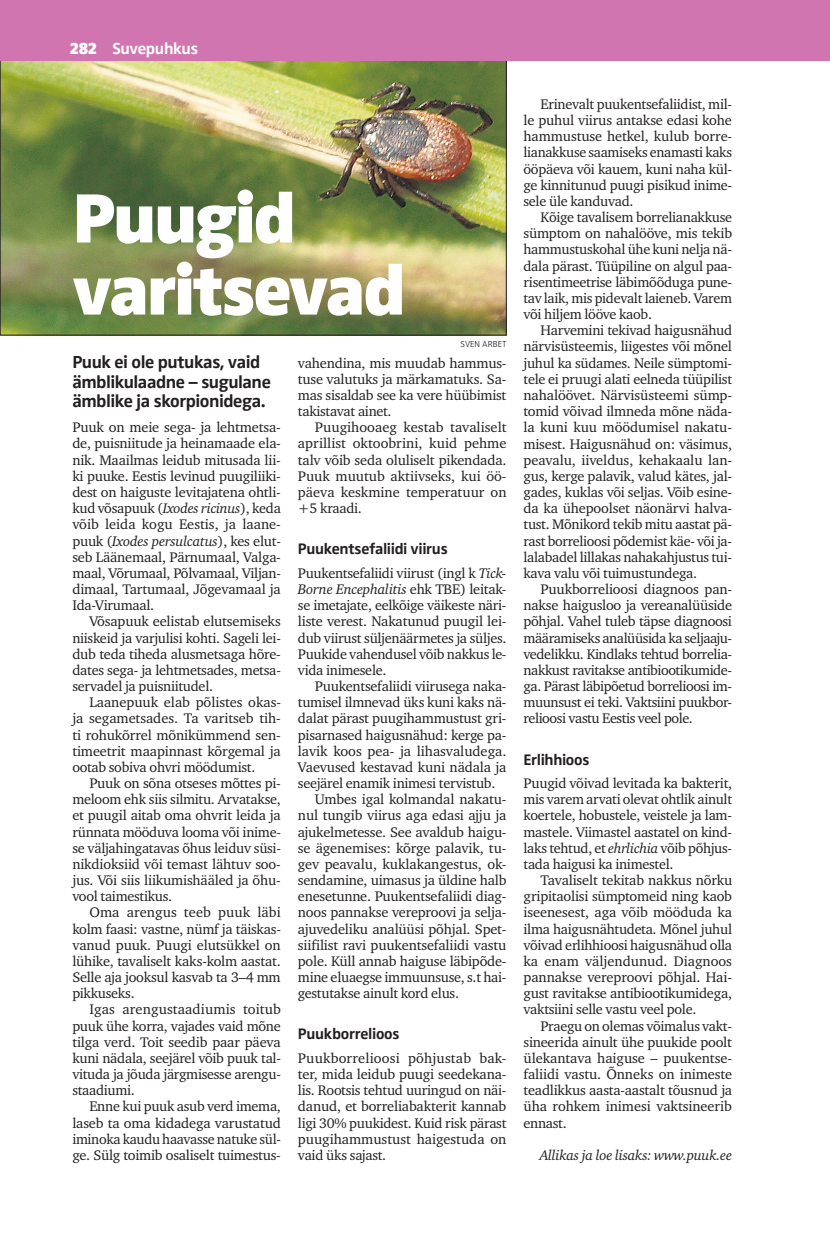
<style>
.page{position:relative;width:830px;height:1234px;background:#fff}
.page>*{position:absolute;margin:0;border:0;box-sizing:border-box;transform-origin:0 0}
.t1{font:900 72px/72px "Zwo Pro";letter-spacing:-.035em;color:#fff}
.t2{font:700 18px/19.5px "Zwo Pro";letter-spacing:-.025em;color:#231f20}
.t3{font:700 16.5px "Zwo Pro";letter-spacing:-.025em;color:#fff}
.t4{font:700 15.75px "Zwo Pro";letter-spacing:-.02em;color:#231f20}
.t5{font:14.25px/16.2px "Charter ITC";letter-spacing:-.02em;color:#231f20;text-align:justify}
.t6{font:italic 14.25px "Charter ITC";letter-spacing:-.02em;color:#231f20}
.t7{font:300 9px "Zwo Pro";color:#231f20}
.s1{font-weight:900}
.s2{font-style:italic}
</style>
<div class="page">
<img style="left:2px;top:60px;width:502px;height:273px">
<div style="left:0;top:0;width:829px;height:60px;background:#d175b0"></div>
<p class="t3" style="left:70px;top:39px;width:130px"><span class="s1">282</span> Suvepuhkus</p>
<h1 class="t1" style="left:72px;top:183px;width:335px">Puugid varitsevad</h1>
<p class="t7" style="left:460px;top:338px;width:47px">SVEN ARBET</p>
<p class="t2" style="left:72px;top:353px;width:200px">Puuk ei ole putukas, vaid ämblikulaadne – sugulane ämblike ja skorpionidega.</p>
<p class="t5" style="left:72px;top:419px;width:210px">Puuk on meie sega- ja lehtmetsa&shy;de, puisniitude ja heinamaade ela&shy;nik. Maailmas leidub mitusada lii&shy;ki puuke. Eestis levinud puugiliiki&shy;dest on haiguste levitajatena ohtli&shy;kud võsapuuk (<span class="s2">Ixodes ricinus</span>), keda võib leida kogu Eestis, ja laane&shy;puuk (<span class="s2">Ixodes persulcatus</span>), kes elut&shy;seb Läänemaal, Pärnumaal, Valga&shy;maal, Võrumaal, Põlvamaal, Viljan&shy;dimaal, Tartumaal, Jõgevamaal ja Ida-Virumaal.</p>
<p class="t5" style="left:72px;top:613px;width:210px;text-indent:17px">Võsapuuk eelistab elutsemiseks niiskeid ja varjulisi kohti. Sageli lei&shy;dub teda tiheda alusmetsaga hõre&shy;dates sega- ja lehtmetsades, metsa&shy;servadel ja puisniitudel.</p>
<p class="t5" style="left:72px;top:694px;width:210px;text-indent:17px">Laanepuuk elab põlistes okas&shy;ja segametsades. Ta varitseb tih&shy;ti rohukõrrel mõnikümmend sen&shy;timeetrit maapinnast kõrgemal ja ootab sobiva ohvri möödumist.</p>
<p class="t5" style="left:72px;top:774px;width:210px;text-indent:17px">Puuk on sõna otseses mõttes pi&shy;meloom ehk siis silmitu. Arvatakse, et puugil aitab oma ohvrit leida ja rünnata mööduva looma või inime&shy;se väljahingatavas õhus leiduv süsi&shy;nikdioksiid või temast lähtuv soo&shy;jus. Või siis liikumishääled ja õhu&shy;vool taimestikus.</p>
<p class="t5" style="left:72px;top:904px;width:210px;text-indent:17px">Oma arengus teeb puuk läbi kolm faasi: vastne, nümf ja täiskas&shy;vanud puuk. Puugi elutsükkel on lühike, tavaliselt kaks-kolm aastat.<br>Selle aja jooksul kasvab ta 3–4 mm pikkuseks.</p>
<p class="t5" style="left:72px;top:1001px;width:210px;text-indent:17px">Igas arengustaadiumis toitub puuk ühe korra, vajades vaid mõne tilga verd. Toit seedib paar päeva kuni nädala, seejärel võib puuk tal&shy;vituda ja jõuda järgmisesse arengu&shy;staadiumi.</p>
<p class="t5" style="left:72px;top:1098px;width:210px;text-indent:17px">Enne kui puuk asub verd imema, laseb ta oma kidadega varustatud iminoka kaudu haavasse natuke sül&shy;ge. Sülg toimib osaliselt tuimestus-</p>
<p class="t5" style="left:298px;top:354px;width:210px">vahendina, mis muudab hammus&shy;tuse valutuks ja märkamatuks. Sa&shy;mas sisaldab see ka vere hüübimist takistavat ainet.</p>
<p class="t5" style="left:298px;top:419px;width:210px;text-indent:17px">Puugihooaeg kestab tavaliselt aprillist oktoobrini, kuid pehme talv võib seda oluliselt pikendada.<br>Puuk muutub aktiivseks, kui öö&shy;päeva keskmine temperatuur on +5 kraadi.</p>
<p class="t4" style="left:298px;top:540px;width:151px">Puukentsefaliidi viirus</p>
<p class="t5" style="left:298px;top:564px;width:210px">Puukentsefaliidi viirust (ingl k <span class="s2">Tick-Borne Encephalitis</span> ehk TBE) leitak&shy;se imetajate, eelkõige väikeste näri&shy;liste verest. Nakatunud puugil lei&shy;dub viirust süljenäärmetes ja süljes.<br>Puukide vahendusel võib nakkus le&shy;vida inimesele.</p>
<p class="t5" style="left:315px;top:678px;width:193px">Puukentsefaliidi viirusega naka-</p>
<p class="t5" style="left:298px;top:694px;width:210px">tumisel ilmnevad üks kuni kaks nä-</p>
<p class="t5" style="left:298px;top:710px;width:210px">dalat pärast puugihammustust gri-</p>
<p class="t5" style="left:298px;top:726px;width:210px">pisarnased haigusnähud: kerge pa-</p>
<p class="t5" style="left:298px;top:742px;width:210px">lavik koos pea- ja lihasvaludega.</p>
<p class="t5" style="left:298px;top:758px;width:210px">Vaevused kestavad kuni nädala ja</p>
<p class="t5" style="left:298px;top:774px;width:199px">seejärel enamik inimesi tervistub.</p>
<p class="t5" style="left:315px;top:791px;width:193px">Umbes igal kolmandal nakatu-</p>
<p class="t5" style="left:298px;top:807px;width:210px">nul tungib viirus aga edasi ajju ja</p>
<p class="t5" style="left:298px;top:823px;width:210px">ajukelmetesse. See avaldub haigu-</p>
<p class="t5" style="left:298px;top:839px;width:210px">se ägenemises: kõrge palavik, tu-</p>
<p class="t5" style="left:298px;top:855px;width:210px">gev peavalu, kuklakangestus, ok-</p>
<p class="t5" style="left:298px;top:871px;width:210px">sendamine, uimasus ja üldine halb</p>
<p class="t5" style="left:298px;top:888px;width:210px">enesetunne. Puukentsefaliidi diag-</p>
<p class="t5" style="left:298px;top:904px;width:210px">noos pannakse vereproovi ja selja-</p>
<p class="t5" style="left:298px;top:920px;width:210px">ajuvedeliku analüüsi põhjal. Spet-</p>
<p class="t5" style="left:298px;top:936px;width:210px">siifilist ravi puukentsefaliidi vastu</p>
<p class="t5" style="left:298px;top:952px;width:210px">pole. Küll annab haiguse läbipõde-</p>
<p class="t5" style="left:298px;top:968px;width:210px">mine eluaegse immuunsuse, s.t hai-</p>
<p class="t5" style="left:298px;top:985px;width:162px">gestutakse ainult kord elus.</p>
<p class="t4" style="left:298px;top:1024px;width:103px">Puukborrelioos</p>
<p class="t5" style="left:298px;top:1049px;width:210px">Puukborrelioosi põhjustab bak&shy;ter, mida leidub puugi seedekana&shy;lis. Rootsis tehtud uuringud on näi&shy;danud, et borreliabakterit kannab ligi 30% puukidest. Kuid risk pärast puugihammustust haigestuda on vaid üks sajast.</p>
<p class="t5" style="left:523px;top:96px;width:210px;text-indent:17px">Erinevalt puukentsefaliidist, mil&shy;le puhul viirus antakse edasi kohe hammustuse hetkel, kulub borre&shy;lianakkuse saamiseks enamasti kaks ööpäeva või kauem, kuni naha kül&shy;ge kinnitunud puugi pisikud inime&shy;sele üle kanduvad.</p>
<p class="t5" style="left:523px;top:209px;width:210px;text-indent:17px">Kõige tavalisem borrelianakkuse sümptom on nahalööve, mis tekib hammustuskohal ühe kuni nelja nä&shy;dala pärast. Tüüpiline on algul paa&shy;risentimeetrise läbimõõduga pune&shy;tav laik, mis pidevalt laieneb. Varem või hiljem lööve kaob.</p>
<p class="t5" style="left:523px;top:322px;width:210px;text-indent:17px">Harvemini tekivad haigusnähud närvisüsteemis, liigestes või mõnel juhul ka südames. Neile sümptomi&shy;tele ei pruugi alati eelneda tüüpilist nahalöövet. Närvisüsteemi sümp&shy;tomid võivad ilmneda mõne näda&shy;la kuni kuu möödumisel nakatu&shy;misest. Haigusnähud on: väsimus, peavalu, iiveldus, kehakaalu lan&shy;gus, kerge palavik, valud kätes, jal&shy;gades, kuklas või seljas. Võib esine&shy;da ka ühepoolset näonärvi halva&shy;tust. Mõnikord tekib mitu aastat pä&shy;rast borrelioosi põdemist käe- või ja&shy;lalabadel lillakas nahakahjustus tui&shy;kava valu või tuimustundega.</p>
<p class="t5" style="left:523px;top:581px;width:210px;text-indent:17px">Puukborrelioosi diagnoos pan&shy;nakse haigusloo ja vereanalüüside põhjal. Vahel tuleb täpse diagnoosi määramiseks analüüsida ka seljaaju&shy;vedelikku. Kindlaks tehtud borrelia&shy;nakkust ravitakse antibiootikumide&shy;ga. Pärast läbipõetud borrelioosi im&shy;muunsust ei teki. Vaktsiini puukbor&shy;relioosi vastu Eestis veel pole.</p>
<p class="t4" style="left:523px;top:750px;width:67px">Erlihhioos</p>
<p class="t5" style="left:523px;top:774px;width:210px">Puugid võivad levitada ka bakterit, mis varem arvati olevat ohtlik ainult koertele, hobustele, veistele ja lam&shy;mastele. Viimastel aastatel on kind&shy;laks tehtud, et <span class="s2">ehrlichia</span> võib põhjus&shy;tada haigusi ka inimestel.</p>
<p class="t5" style="left:523px;top:871px;width:210px;text-indent:17px">Tavaliselt tekitab nakkus nõrku gripitaolisi sümptomeid ning kaob iseenesest, aga võib mööduda ka ilma haigusnähtudeta. Mõnel juhul võivad erlihhioosi haigusnähud olla ka enam väljendunud. Diagnoos pannakse vereproovi põhjal. Hai&shy;gust ravitakse antibiootikumidega, vaktsiini selle vastu veel pole.</p>
<p class="t5" style="left:523px;top:1017px;width:210px;text-indent:17px">Praegu on olemas võimalus vakt&shy;sineerida ainult ühe puukide poolt ülekantava haiguse – puukentse&shy;faliidi vastu. Õnneks on inimeste teadlikkus aasta-aastalt tõusnud ja üha rohkem inimesi vaktsineerib ennast.</p>
<p class="t6" style="left:539px;top:1145px;width:194px">Allikas ja loe lisaks: www.puuk.ee</p>
</div>
